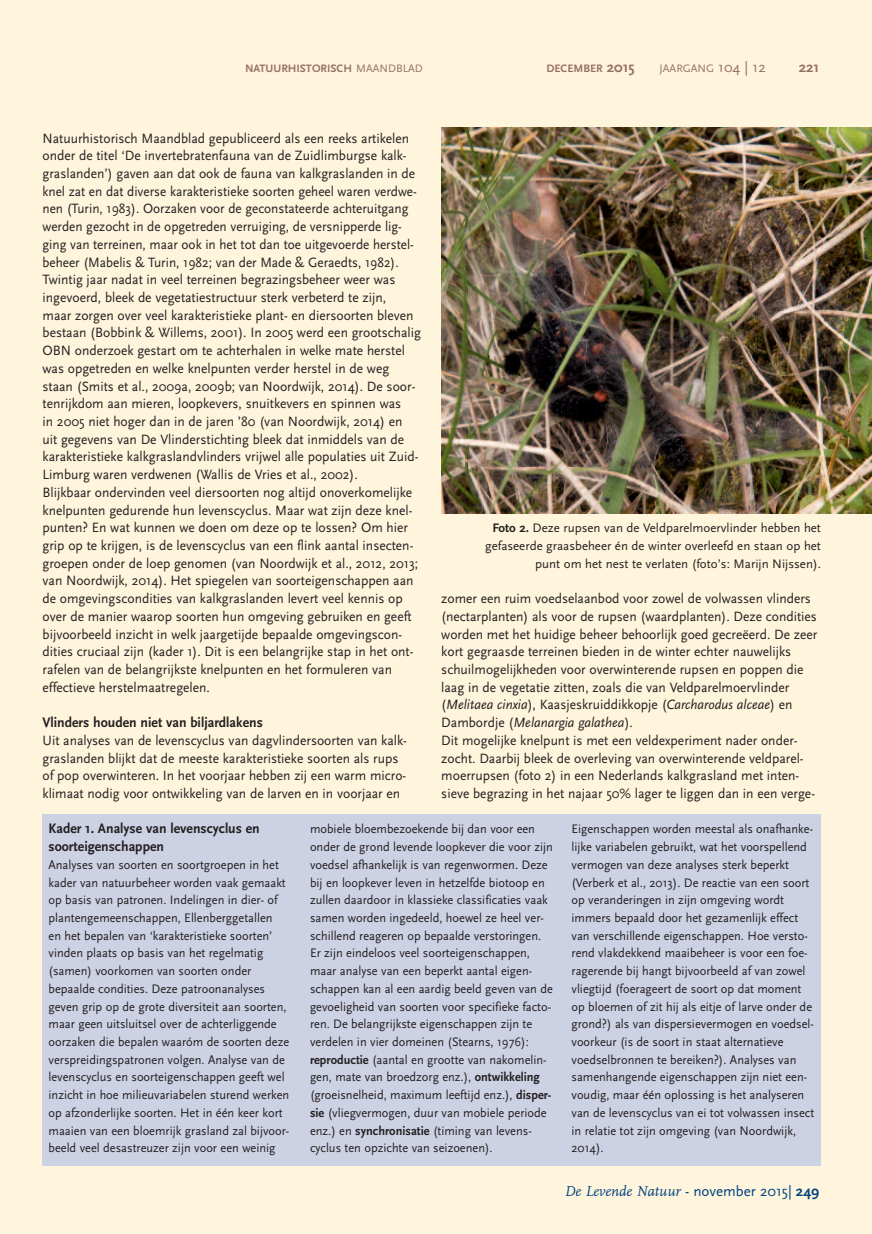
<style>
.page{position:relative;width:872px;height:1234px;background:#fff}
.page>*{position:absolute;margin:0;border:0;box-sizing:border-box;transform-origin:0 0}
.t1{font:italic 15px "FF Scala";color:#014181}
.t2{font:700 15px "Scala Sans";color:#987165}
.t3{font:700 14.4px/17.7px "Scala Sans";color:#231f20;scale:.96 1}
.t4{font:14.1px/17.7px "Scala Sans";color:#231f20;scale:.96 1}
.t5{font:12.9px/17.7px "Scala Sans";color:#231f20;scale:.96 1}
.t6{font:12.9px/17.7px "Scala Sans";color:#231f20;text-align:right}
.t7{font:700 11.25px "Scala Sans";color:#987165}
.t8{font:11.25px "Scala Sans";color:#987165}
.s1{font-weight:400}
.s2{font-size:15px}
.s3{font-weight:700}
.s4{font-style:italic}
.s5{font-family:"Scala Sans";font-style:normal}
.s6{font-family:"Scala Sans";font-weight:700;font-style:normal}
</style>
<div class="page">
<div style="left:0;top:0;width:872px;height:1233px;background:#fef5dc"></div>
<div style="left:43px;top:813px;width:778px;height:352px;background:#cdd1e4"></div>
<img style="left:441px;top:128px;width:431px;height:385px">
<p class="t7" style="left:245px;top:62px;width:179px">NATUURHISTORISCH <span class="s1">MAANDBLAD</span></p>
<p class="t7" style="left:546px;top:62px;width:90px">DECEMBER <span class="s2">2015</span></p>
<p class="t8" style="left:659px;top:62px;width:108px">JAARGANG <span class="s2">104 | 12</span></p>
<p class="t2" style="left:798px;top:58px;width:22px">221</p>
<p class="t4" style="left:43px;top:129px;width:396px">Natuurhistorisch Maandblad gepubliceerd als een reeks artikelen onder de titel ‘De invertebratenfauna van de Zuidlimburgse kalk&shy;graslanden’) gaven aan dat ook de fauna van kalkgraslanden in de knel zat en dat diverse karakteristieke soorten geheel waren verdwe&shy;nen (Turin, 1983). Oorzaken voor de geconstateerde achteruitgang werden gezocht in de opgetreden verruiging, de versnipperde lig&shy;ging van terreinen, maar ook in het tot dan toe uitgevoerde herstel&shy;beheer (Mabelis &amp; Turin, 1982; van der Made &amp; Geraedts, 1982).<br>Twintig jaar nadat in veel terreinen begrazingsbeheer weer was ingevoerd, bleek de vegetatiestructuur sterk verbeterd te zijn,<br>maar zorgen over veel karakteristieke plant- en diersoorten bleven bestaan (Bobbink &amp; Willems, 2001). In 2005 werd een grootschalig OBN onderzoek gestart om te achterhalen in welke mate herstel was opgetreden en welke knelpunten verder herstel in de weg staan (Smits et al., 2009a, 2009b; van Noordwijk, 2014). De soor&shy;tenrijkdom aan mieren, loopkevers, snuitkevers en spinnen was<br>in 2005 niet hoger dan in de jaren ’80 (van Noordwijk, 2014) en uit gegevens van De Vlinderstichting bleek dat inmiddels van de karakteristieke kalkgraslandvlinders vrijwel alle populaties uit Zuid-Limburg waren verdwenen (Wallis de Vries et al., 2002).<br>Blijkbaar ondervinden veel diersoorten nog altijd onoverkomelijke knelpunten gedurende hun levenscyclus. Maar wat zijn deze knel&shy;punten? En wat kunnen we doen om deze op te lossen? Om hier grip op te krijgen, is de levenscyclus van een flink aantal insecten&shy;groepen onder de loep genomen (van Noordwijk et al., 2012, 2013; van Noordwijk, 2014). Het spiegelen van soorteigenschappen aan de omgevingscondities van kalkgraslanden levert veel kennis op over de manier waarop soorten hun omgeving gebruiken en geeft bijvoorbeeld inzicht in welk jaargetijde bepaalde omgevingscon&shy;dities cruciaal zijn (kader 1). Dit is een belangrijke stap in het ont&shy;rafelen van de belangrijkste knelpunten en het formuleren van effectieve herstelmaatregelen.</p>
<p class="t3" style="left:43px;top:713px;width:231px">Vlinders houden niet van biljardlakens</p>
<p class="t4" style="left:43px;top:731px;width:381px">Uit analyses van de levenscyclus van dagvlindersoorten van kalk&shy;graslanden blijkt dat de meeste karakteristieke soorten als rups of pop overwinteren. In het voorjaar hebben zij een warm micro&shy;klimaat nodig voor ontwikkeling van de larven en in voorjaar en</p>
<p class="t3" style="left:49px;top:819px;width:222px">Kader 1. Analyse van levenscyclus en soorteigenschappen</p>
<p class="t5" style="left:49px;top:855px;width:252px">Analyses van soorten en soortgroepen in het kader van natuurbeheer worden vaak gemaakt op basis van patronen. Indelingen in dier- of plantengemeenschappen, Ellenberggetallen<br>en het bepalen van ‘karakteristieke soorten’ vinden plaats op basis van het regelmatig (samen) voorkomen van soorten onder bepaalde condities. Deze patroonanalyses geven grip op de grote diversiteit aan soorten, maar geen uitsluitsel over de achterliggende oorzaken die bepalen waaróm de soorten deze verspreidingspatronen volgen. Analyse van de levenscyclus en soorteigenschappen geeft wel inzicht in hoe milieuvariabelen sturend werken op afzonderlijke soorten. Het in één keer kort maaien van een bloemrijk grasland zal bijvoor&shy;beeld veel desastreuzer zijn voor een weinig</p>
<p class="t6" style="left:485px;top:519px;width:337px"><span class="s3">Foto 2.</span> Deze rupsen van de Veldparelmoervlinder hebben het gefaseerde graasbeheer én de winter overleefd en staan op het punt om het nest te verlaten (foto’s: Marijn Nijssen).</p>
<p class="t4" style="left:441px;top:589px;width:393px">zomer een ruim voedselaanbod voor zowel de volwassen vlinders (nectarplanten) als voor de rupsen (waardplanten). Deze condities worden met het huidige beheer behoorlijk goed gecreëerd. De zeer kort gegraasde terreinen bieden in de winter echter nauwelijks schuilmogelijkheden voor overwinterende rupsen en poppen die laag in de vegetatie zitten, zoals die van Veldparelmoervlinder (<span class="s4">Melitaea cinxia</span>), Kaasjeskruiddikkopje (<span class="s4">Carcharodus alceae</span>) en Dambordje (<span class="s4">Melanargia galathea</span>).<br>Dit mogelijke knelpunt is met een veldexperiment nader onder&shy;zocht. Daarbij bleek de overleving van overwinterende veldparel&shy;moerrupsen (foto 2) in een Nederlands kalkgrasland met inten&shy;sieve begrazing in het najaar 50% lager te liggen dan in een verge-</p>
<p class="t5" style="left:310px;top:820px;width:255px">mobiele bloembezoekende bij dan voor een onder de grond levende loopkever die voor zijn voedsel afhankelijk is van regenwormen. Deze bij en loopkever leven in hetzelfde biotoop en zullen daardoor in klassieke classificaties vaak samen worden ingedeeld, hoewel ze heel ver&shy;schillend reageren op bepaalde verstoringen.<br>Er zijn eindeloos veel soorteigenschappen, maar analyse van een beperkt aantal eigen&shy;schappen kan al een aardig beeld geven van de gevoeligheid van soorten voor specifieke facto&shy;ren. De belangrijkste eigenschappen zijn te verdelen in vier domeinen (Stearns, 1976): <span class="s3">reproductie</span> (aantal en grootte van nakomelin&shy;gen, mate van broedzorg enz.), <span class="s3">ontwikkeling </span>(groeisnelheid, maximum leeftijd enz.), <span class="s3">disper&shy;sie</span> (vliegvermogen, duur van mobiele periode enz.) en <span class="s3">synchronisatie</span> (timing van levens&shy;cyclus ten opzichte van seizoenen).</p>
<p class="t5" style="left:571px;top:820px;width:254px">Eigenschappen worden meestal als onafhanke&shy;lijke variabelen gebruikt, wat het voorspellend vermogen van deze analyses sterk beperkt (Verberk et al., 2013). De reactie van een soort op veranderingen in zijn omgeving wordt immers bepaald door het gezamenlijk effect van verschillende eigenschappen. Hoe versto&shy;rend vlakdekkend maaibeheer is voor een foe&shy;ragerende bij hangt bijvoorbeeld af van zowel vliegtijd (foerageert de soort op dat moment op bloemen of zit hij als eitje of larve onder de grond?) als van dispersievermogen en voedsel&shy;voorkeur (is de soort in staat alternatieve voedselbronnen te bereiken?). Analyses van samenhangende eigenschappen zijn niet een&shy;voudig, maar één oplossing is het analyseren van de levenscyclus van ei tot volwassen insect in relatie tot zijn omgeving (van Noordwijk, 2014).</p>
<p class="t1" style="left:564px;top:1181px;width:256px">De Levende Natuur <span class="s5">- november 2015|</span> <span class="s6">249</span></p>
</div>
